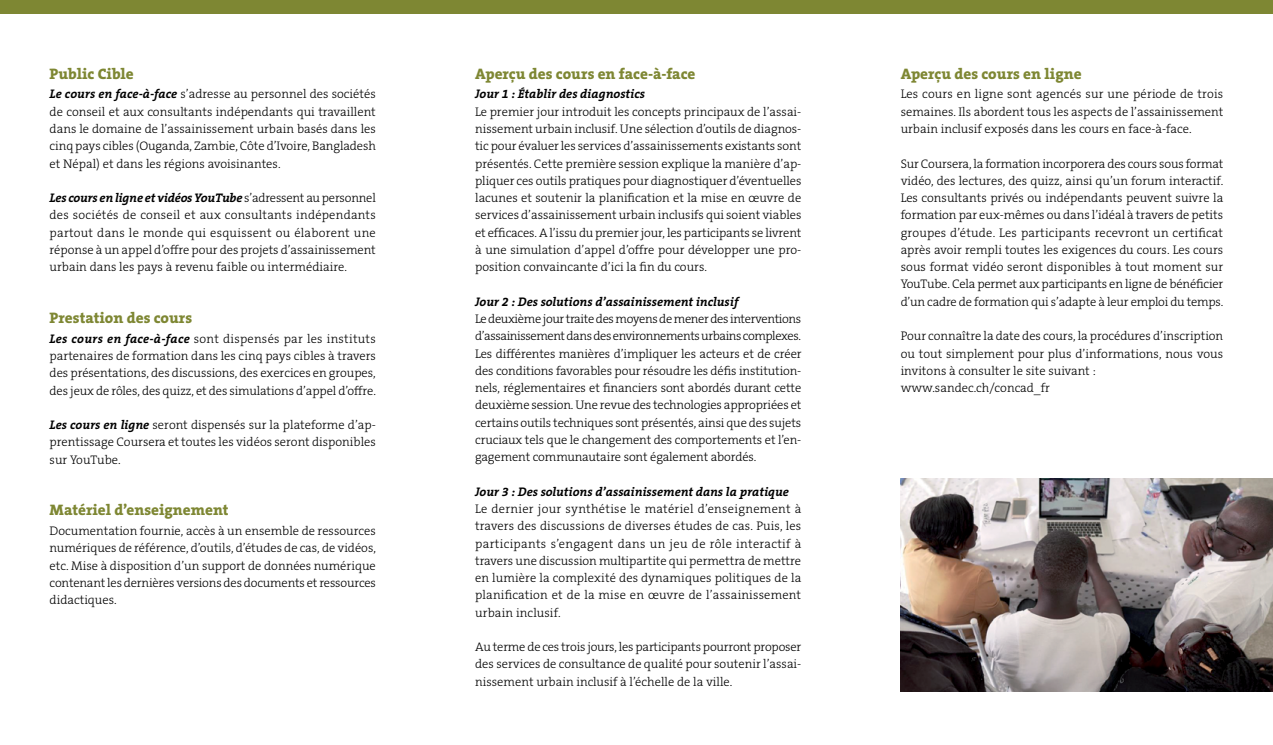
<style>
.page{position:relative;width:1273px;height:745px;background:#fff}
.page>*{position:absolute;margin:0;border:0;box-sizing:border-box;transform-origin:0 0}
.Zwischentitel{font:800 15.25px "The Serif B8";color:#7e8733}
.Fliesstext{font:300 12.5px/17.2px "The Serif B3";color:#000;text-align:justify}
.Fliesstext-2{font:italic 700 12.5px "The Serif B7";color:#000}
.s1{font-family:"The Serif B7";font-weight:700;font-style:italic}
</style>
<div class="page">
<div style="left:0;top:0;width:1272px;height:14px;background:#7e8733"></div>
<img style="left:900px;top:478px;width:372px;height:213px">
<p class="Zwischentitel" style="left:50px;top:65px;width:85px">Public Cible</p>
<p class="Fliesstext" style="left:50px;top:86px;width:328px"><span class="s1">Le cours en face-à-face</span> s’adresse au personnel des sociétés de conseil et aux consultants indépendants qui travaillent dans le domaine de l’assainissement urbain basés dans les cinq pays cibles (Ouganda, Zambie, Côte d’Ivoire, Bangladesh et Népal) et dans les régions avoisinantes.</p>
<p class="Fliesstext" style="left:50px;top:189px;width:328px"><span class="s1">Les cours en ligne et vidéos YouTube</span> s’adressent au personnel des sociétés de conseil et aux consultants indépendants partout dans le monde qui esquissent ou élaborent une réponse à un appel d’offre pour des projets d’assainissement urbain dans les pays à revenu faible ou intermédiaire.</p>
<p class="Zwischentitel" style="left:50px;top:309px;width:144px">Prestation des cours</p>
<p class="Fliesstext" style="left:50px;top:330px;width:328px"><span class="s1">Les cours en face-à-face</span> sont dispensés par les instituts partenaires de formation dans les cinq pays cibles à travers des présentations, des discussions, des exercices en groupes, des jeux de rôles, des quizz, et des simulations d’appel d’offre.</p>
<p class="Fliesstext" style="left:50px;top:416px;width:327px"><span class="s1">Les cours en ligne</span> seront dispensés sur la plateforme d’ap&shy;prentissage Coursera et toutes les vidéos seront disponibles sur YouTube.</p>
<p class="Zwischentitel" style="left:50px;top:501px;width:180px">Matériel d’enseignement</p>
<p class="Fliesstext" style="left:50px;top:522px;width:328px">Documentation fournie, accès à un ensemble de ressources numériques de référence, d’outils, d’études de cas, de vidéos, etc. Mise à disposition d’un support de données numérique contenant les dernières versions des documents et ressources didactiques.</p>
<p class="Zwischentitel" style="left:475px;top:65px;width:222px">Aperçu des cours en face-à-face</p>
<p class="Fliesstext-2" style="left:475px;top:87px;width:171px">Jour 1 : Établir des diagnostics</p>
<p class="Fliesstext" style="left:475px;top:103px;width:328px">Le premier jour introduit les concepts principaux de l’assai&shy;nissement urbain inclusif. Une sélection d’outils de diagnos&shy;tic pour évaluer les services d’assainissements existants sont présentés. Cette première session explique la manière d’ap&shy;pliquer ces outils pratiques pour diagnostiquer d’éventuelles lacunes et soutenir la planification et la mise en œuvre de services d’assainissement urbain inclusifs qui soient viables et efficaces. A l’issu du premier jour, les participants se livrent à une simulation d’appel d’offre pour développer une pro&shy;position convaincante d’ici la fin du cours.</p>
<p class="Fliesstext-2" style="left:475px;top:294px;width:265px">Jour 2 : Des solutions d’assainissement inclusif</p>
<p class="Fliesstext" style="left:475px;top:310px;width:328px">Le deuxième jour traite des moyens de mener des interventions d’assainissement dans des environnements urbains complexes.<br>Les différentes manières d’impliquer les acteurs et de créer des conditions favorables pour résoudre les défis institution&shy;nels, réglementaires et financiers sont abordés durant cette deuxième session. Une revue des technologies appropriées et certains outils techniques sont présentés, ainsi que des sujets cruciaux tels que le changement des comportements et l’en&shy;gagement communautaire sont également abordés.</p>
<p class="Fliesstext-2" style="left:475px;top:484px;width:315px">Jour 3 : Des solutions d’assainissement dans la pratique</p>
<p class="Fliesstext" style="left:475px;top:500px;width:328px">Le dernier jour synthétise le matériel d’enseignement à travers des discussions de diverses études de cas. Puis, les participants s’engagent dans un jeu de rôle interactif à travers une discussion multipartite qui permettra de mettre en lumière la complexité des dynamiques politiques de la planification et de la mise en œuvre de l’assainissement urbain inclusif.</p>
<p class="Fliesstext" style="left:475px;top:638px;width:327px">Au terme de ces trois jours, les participants pourront proposer des services de consultance de qualité pour soutenir l’assai&shy;nissement urbain inclusif à l’échelle de la ville.</p>
<p class="Zwischentitel" style="left:900px;top:65px;width:182px">Aperçu des cours en ligne</p>
<p class="Fliesstext" style="left:900px;top:86px;width:324px">Les cours en ligne sont agencés sur une période de trois semaines. Ils abordent tous les aspects de l’assainissement urbain inclusif exposés dans les cours en face-à-face.</p>
<p class="Fliesstext" style="left:900px;top:155px;width:324px">Sur Coursera, la formation incorporera des cours sous format vidéo, des lectures, des quizz, ainsi qu’un forum interactif.<br>Les consultants privés ou indépendants peuvent suivre la formation par eux-mêmes ou dans l’idéal à travers de petits groupes d’étude. Les participants recevront un certificat après avoir rempli toutes les exigences du cours. Les cours sous format vidéo seront disponibles à tout moment sur YouTube. Cela permet aux participants en ligne de bénéficier d’un cadre de formation qui s’adapte à leur emploi du temps.</p>
<p class="Fliesstext" style="left:900px;top:327px;width:324px">Pour connaître la date des cours, la procédures d’inscription ou tout simplement pour plus d’informations, nous vous invitons à consulter le site suivant :</p>
<p class="Fliesstext" style="left:900px;top:379px;width:151px">www.sandec.ch/concad_fr</p>
</div>
